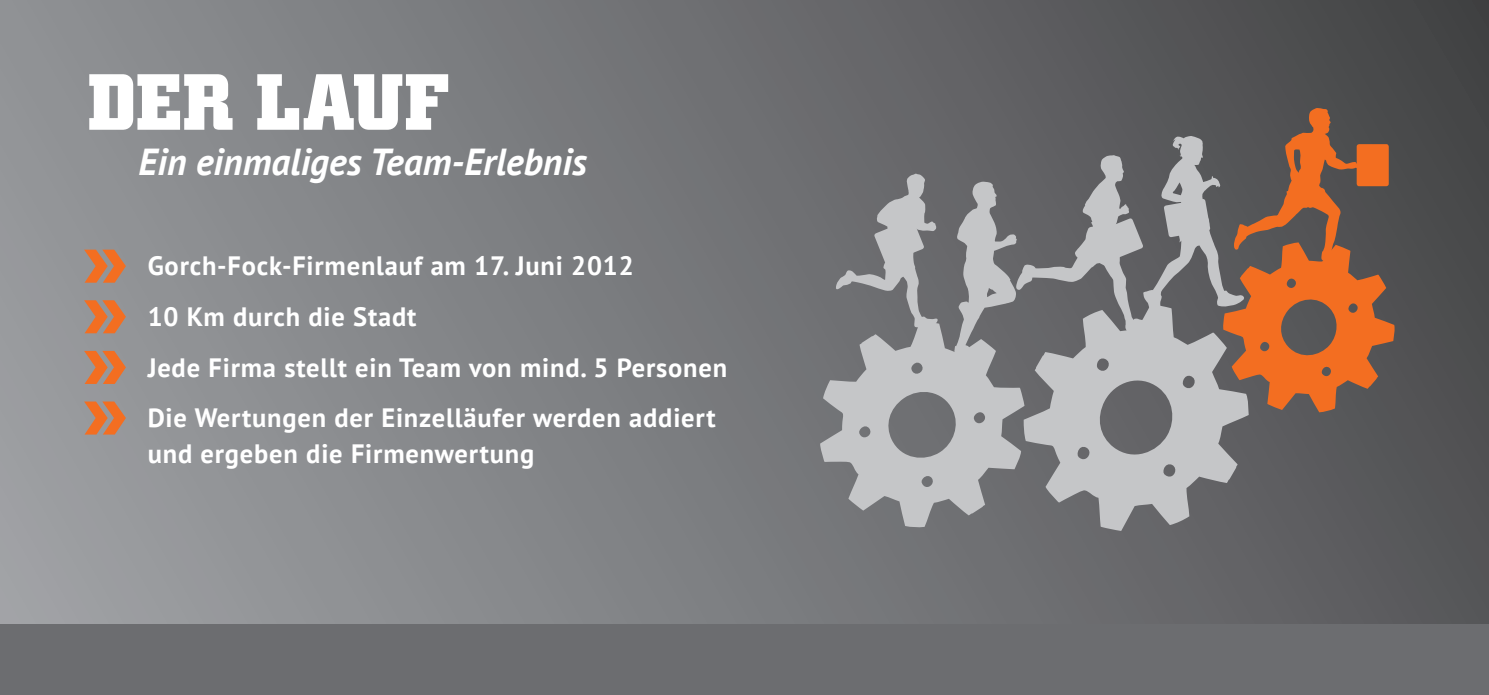
<style>
.page{position:relative;width:1489px;height:695px;background:#fff}
.page>*{position:absolute;margin:0;border:0;box-sizing:border-box;transform-origin:0 0}
.t1{font:700 80px "Square Slabserif 711 BT";color:#fff}
.t2{font:italic 700 37.5px "PT Sans";color:#fff}
.t3{font:700 26.5px/50.5px "PT Sans";letter-spacing:.03em;color:#fff}
</style>
<div class="page">
<div style="left:0;top:0;width:1488px;height:624px;background:linear-gradient(to right,#999c9f,#4d4d50)"></div>
<svg style="left:84px;top:249px;width:42px;height:33px"></svg>
<svg style="left:84px;top:300px;width:42px;height:33px"></svg>
<svg style="left:84px;top:351px;width:42px;height:33px"></svg>
<svg style="left:84px;top:401px;width:42px;height:33px"></svg>
<div style="left:0;top:624px;width:1488px;height:70px;background:#6c6d70"></div>
<svg style="left:820px;top:322px;width:203px;height:205px;background:#9e9fa1"></svg>
<svg style="left:1023px;top:412px;width:225px;height:119px;background:#98989b"></svg>
<svg style="left:954px;top:108px;width:441px;height:304px;background:#8c776d"></svg>
<svg style="left:835px;top:173px;width:102px;height:154px;background:#868789"></svg>
<h1 class="t1" style="left:87px;top:53px;width:364px">DER LAUF</h1>
<h2 class="t2" style="left:139px;top:137px;width:450px">Ein einmaliges Team-Erlebnis</h2>
<p class="t3" style="left:148px;top:240px;width:581px">Gorch-Fock-Firmenlauf am 17. Juni 2012<br>10 Km durch die Stadt<br>Jede Firma stellt ein Team von mind. 5 Personen Die Wertungen der Einzelläufer werden addiert</p>
<p class="t3" style="left:148px;top:428px;width:388px">und ergeben die Firmenwertung</p>
</div>
